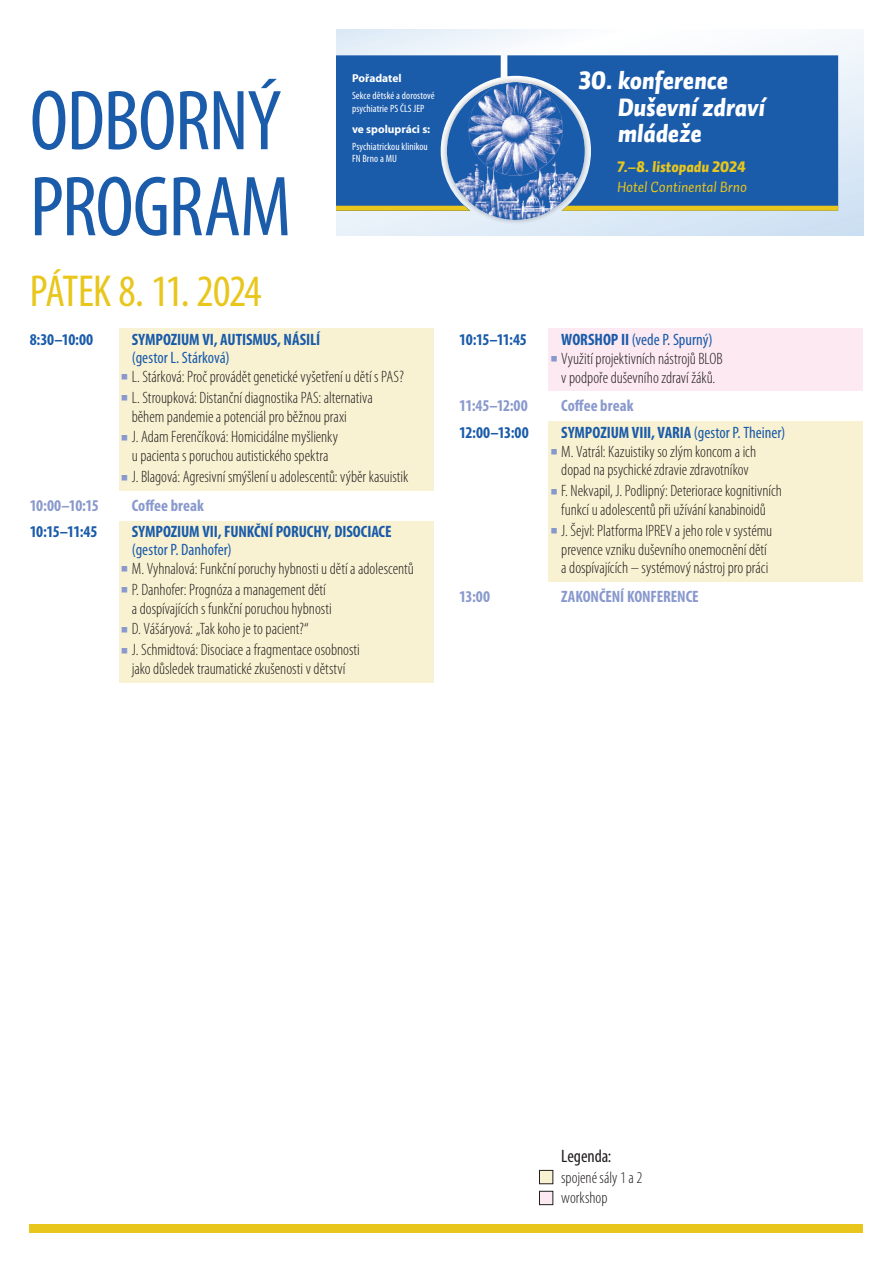
<style>
.page{position:relative;width:893px;height:1263px;background:#fff}
.page>*{position:absolute;margin:0;border:0;box-sizing:border-box;transform-origin:0 0}
._00_-_den{font:condensed 85.95px "Myriad Pro";letter-spacing:-.015em;color:#1a5baa}
._00_-_den-2{font:condensed 45px "Myriad Pro";letter-spacing:-.04em;color:#e8c61b}
.t1{font:24.75px/26.5px "Auto 1 Black Italic LF";letter-spacing:-.005em;color:#fff}
.t2{font:condensed 18px "Myriad Pro";letter-spacing:-.005em;color:#231f20}
.t3{font:300 condensed 16.5px/18.8px "Myriad Pro";color:#231f20;text-align:center}
.pg_1{font:700 condensed 16.5px/18px "Myriad Pro";letter-spacing:-.005em;color:#1a5baa}
.pg_1_prestavka{font:700 condensed 16.5px "Myriad Pro";letter-spacing:-.005em;color:#8999cd}
.pg_1-2{font:condensed 16.5px "Myriad Pro";color:#1a5baa}
.t4{font:15px/19.5px "Auto 1 Italic LF";letter-spacing:-.005em;color:#e8c61b}
.t5{font:700 11.55px "Myriad Pro";color:#fff}
.t6{font:condensed 10.65px/12.5px "Myriad Pro";letter-spacing:.005em;color:#fff}
.s1{font-weight:400}
.s2{font-family:"Free Serif";font-weight:400;font-stretch:normal;font-size:12px;color:#8999cd}
.s3{font-family:"Auto 1 Black Italic LF"}
.s4{font-weight:700}
</style>
<div class="page">
<div style="left:119px;top:329px;width:315px;height:40px;background:#f9f2d2"></div>
<div style="left:119px;top:370px;width:315px;height:20px;background:#f9f2d2"></div>
<div style="left:119px;top:390px;width:315px;height:40px;background:#f9f2d2"></div>
<div style="left:119px;top:430px;width:315px;height:40px;background:#f9f2d2"></div>
<div style="left:119px;top:470px;width:315px;height:20px;background:#f9f2d2"></div>
<div style="left:119px;top:521px;width:315px;height:40px;background:#f9f2d2"></div>
<div style="left:119px;top:562px;width:315px;height:20px;background:#f9f2d2"></div>
<div style="left:119px;top:582px;width:315px;height:40px;background:#f9f2d2"></div>
<div style="left:119px;top:622px;width:315px;height:21px;background:#f9f2d2"></div>
<div style="left:119px;top:643px;width:315px;height:39px;background:#f9f2d2"></div>
<div style="left:549px;top:329px;width:314px;height:22px;background:#fce9f1"></div>
<div style="left:549px;top:352px;width:314px;height:39px;background:#fce9f1"></div>
<div style="left:549px;top:421px;width:314px;height:23px;background:#f9f2d2"></div>
<div style="left:549px;top:444px;width:314px;height:40px;background:#f9f2d2"></div>
<div style="left:549px;top:484px;width:314px;height:39px;background:#f9f2d2"></div>
<div style="left:549px;top:523px;width:314px;height:59px;background:#f9f2d2"></div>
<svg style="left:337px;top:30px;width:526px;height:205px"></svg>
<div style="left:507px;top:55px;width:331px;height:151px;background:#1a5baa"></div>
<svg style="left:590px;top:206px;width:248px;height:5px"></svg>
<div style="left:441px;top:77px;width:149px;height:148px;background:#231f20;opacity:.3"></div>
<img style="left:447px;top:82px;width:138px;height:138px;border-radius:69px">
<svg style="left:337px;top:55px;width:164px;height:156px;background:#346bad"></svg>
<div style="left:30px;top:1225px;width:833px;height:8px;background:#e8c61b"></div>
<div style="left:539px;top:1170px;width:14px;height:14px;background:#f9f2d2"></div>
<div style="left:539px;top:1170px;width:14px;height:14px;border:1px solid #231f20"></div>
<div style="left:539px;top:1191px;width:14px;height:14px;background:#fce9f1"></div>
<div style="left:539px;top:1191px;width:14px;height:14px;border:1px solid #231f20"></div>
<p class="_00_-_den" style="left:30px;top:69px;width:253px">ODBORNÝ</p>
<p class="_00_-_den" style="left:30px;top:155px;width:263px">PROGRAM</p>
<p class="t5" style="left:352px;top:71px;width:51px">Pořadatel</p>
<p class="t6" style="left:352px;top:90px;width:84px">Sekce dětské a dorostové psychiatrie PS ČLS JEP</p>
<p class="t5" style="left:352px;top:121px;width:80px">ve spolupráci s:</p>
<p class="t6" style="left:352px;top:140px;width:77px">Psychiatrickou klinikou</p>
<p class="t6" style="left:352px;top:153px;width:46px">FN Brno a MU</p>
<p class="_00_-_den-2" style="left:30px;top:264px;width:233px">PÁTEK 8. 11. 2024</p>
<p class="pg_1" style="left:30px;top:330px;width:65px">8:30–10:00</p>
<p class="pg_1" style="left:132px;top:330px;width:190px">SYMPOZIUM VI, AUTISMUS, NÁSILÍ <span class="s1">(gestor L. Stárková)</span></p>
<p class="t3" style="left:121px;top:367px;width:284px"><span class="s2">◼</span> L. Stárková: Proč provádět genetické vyšetření u dětí s PAS?</p>
<p class="t3" style="left:132px;top:388px;width:242px;text-align:left;text-indent:-11px"><span class="s2">◼</span> L. Stroupková: Distanční diagnostika PAS: alternativa během pandemie a potenciál pro běžnou praxi</p>
<p class="t3" style="left:121px;top:427px;width:218px"><span class="s2">◼</span> J. Adam Ferenčíková: Homicidálne myšlienky u pacienta s poruchou autistického spektra</p>
<p class="t3" style="left:121px;top:467px;width:289px"><span class="s2">◼</span> J. Blagová: Agresivní smýšlení u adolescentů: výběr kasuistik</p>
<p class="pg_1_prestavka" style="left:30px;top:495px;width:71px">10:00–10:15</p>
<p class="pg_1_prestavka" style="left:132px;top:495px;width:74px">Coffee break</p>
<p class="pg_1" style="left:30px;top:522px;width:69px">10:15–11:45</p>
<p class="pg_1" style="left:132px;top:522px;width:261px">SYMPOZIUM VII, FUNKČNÍ PORUCHY, DISOCIACE <span class="s1">(gestor P. Danhofer)</span></p>
<p class="t3" style="left:121px;top:559px;width:294px"><span class="s2">◼</span> M. Vyhnalová: Funkční poruchy hybnosti u dětí a adolescentů</p>
<p class="t3" style="left:132px;top:580px;width:201px;text-align:left;text-indent:-11px"><span class="s2">◼</span> P. Danhofer: Prognóza a management dětí a dospívajících s funkční poruchou hybnosti</p>
<p class="t3" style="left:121px;top:619px;width:189px"><span class="s2">◼</span> D. Vášáryová: „Tak koho je to pacient?“</p>
<p class="t3" style="left:121px;top:640px;width:240px"><span class="s2">◼</span> J. Schmidtová: Disociace a fragmentace osobnosti jako důsledek traumatické zkušenosti v dětství</p>
<p class="t1" style="left:618px;top:68px;width:149px;text-indent:-39px">30. konference<br>Duševní zdraví mládeže</p>
<p class="t4" style="left:617px;top:157px;width:131px"><span class="s3">7.–8. listopadu 2024<br></span>Hotel Continental Brno</p>
<p class="pg_1" style="left:459px;top:330px;width:69px">10:15–11:45</p>
<p class="pg_1-2" style="left:561px;top:330px;width:153px"><span class="s4">WORSHOP II</span> (vede P. Spurný)</p>
<p class="t3" style="left:551px;top:349px;width:174px"><span class="s2">◼</span> Využití projektivních nástrojů BLOB v podpoře duševního zdraví žáků.</p>
<p class="pg_1_prestavka" style="left:459px;top:395px;width:70px">11:45–12:00</p>
<p class="pg_1_prestavka" style="left:561px;top:395px;width:74px">Coffee break</p>
<p class="pg_1" style="left:459px;top:423px;width:71px">12:00–13:00</p>
<p class="pg_1" style="left:561px;top:423px;width:226px">SYMPOZIUM VIII, VARIA <span class="s1">(gestor P. Theiner)</span></p>
<p class="t3" style="left:551px;top:442px;width:207px"><span class="s2">◼</span> M. Vatrál: Kazuistiky so zlým koncom a ich dopad na psychické zdravie zdravotníkov</p>
<p class="t3" style="left:551px;top:481px;width:233px"><span class="s2">◼</span> F. Nekvapil, J. Podlipný: Deteriorace kognitivních funkcí u adolescentů při užívání kanabinoidů</p>
<p class="t3" style="left:551px;top:521px;width:223px"><span class="s2">◼</span> J. Šejvl: Platforma IPREV a jeho role v systému prevence vzniku duševního onemocnění dětí<br>a dospívajících – systémový nástroj pro práci</p>
<p class="pg_1_prestavka" style="left:459px;top:586px;width:32px">13:00</p>
<p class="pg_1_prestavka" style="left:561px;top:586px;width:139px">ZAKONČENÍ KONFERENCE</p>
<p class="t2" style="left:561px;top:1145px;width:52px">Legenda:</p>
<p class="t3" style="left:561px;top:1168px;width:83px">spojené sály 1 a 2</p>
<p class="t3" style="left:561px;top:1188px;width:48px">workshop</p>
</div>
